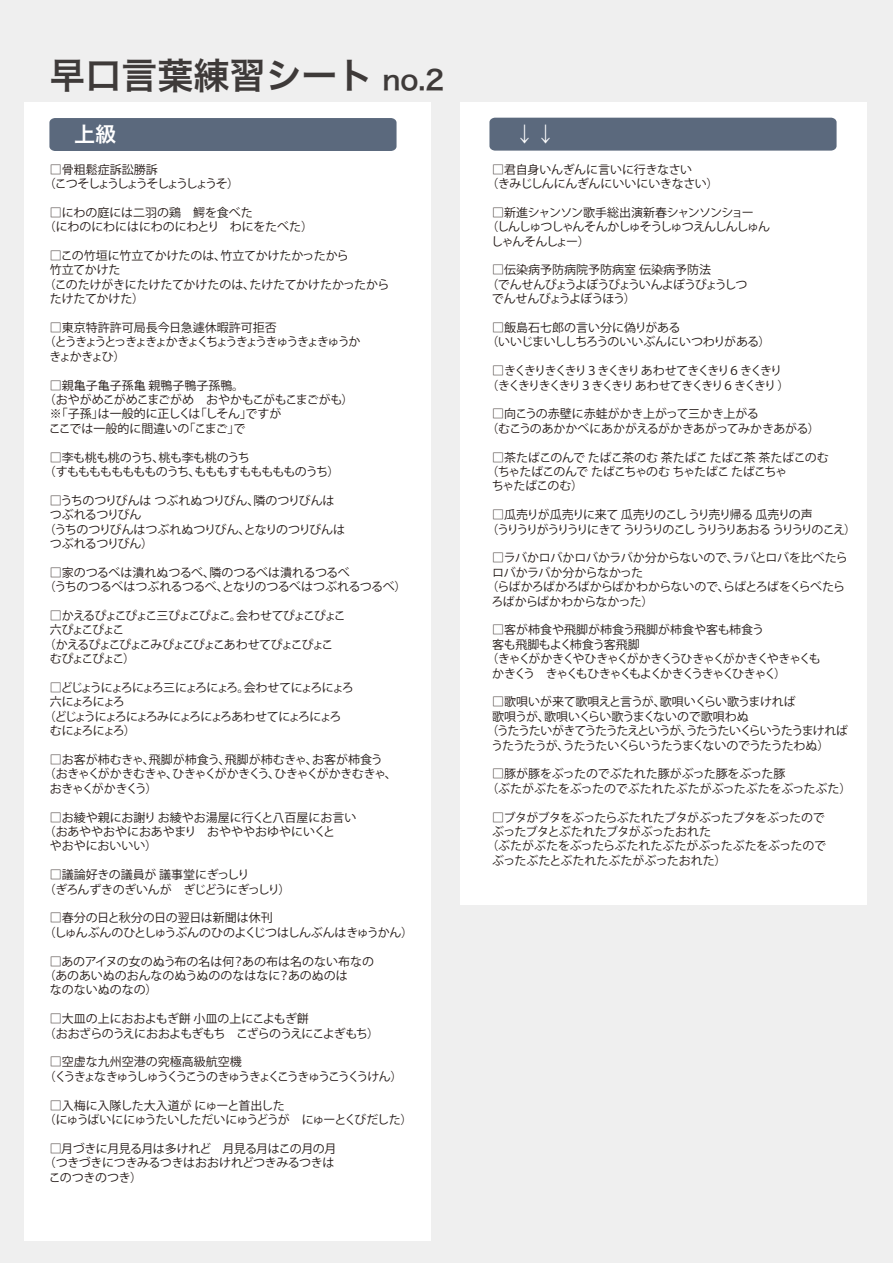
<style>
.page{position:relative;width:893px;height:1263px;background:#efefef}
.page>*{position:absolute;margin:0;border:0;box-sizing:border-box;transform-origin:0 0}
.t1{font:36px "Hiragino Kaku W6 90 msp RKSJ H";color:#3e3a39}
.t2{font:21px "Hiragino Kaku W6 90 msp RKSJ H";color:#fff}
.t3{font:12px/14.4px "Koz Go Pr 6 N";letter-spacing:-.04em;color:#221815}
.t4{font:12px/14.4px "Koz Go Pr 6 N";color:#221815}
.t5{font:12px/14.4px "Koz Go Pr 6 N";letter-spacing:-.02em;color:#221815}
.t6{font:12px/14.4px "Koz Go Pr 6 N";letter-spacing:-.13em;color:#221815;text-align:center}
.t7{font:12px/14.4px "Koz Go Pr 6 N";letter-spacing:-.08em;color:#221815}
.t8{font:12px/14.4px "Koz Go Pr 6 N";letter-spacing:-.11em;color:#221815}
.t9{font:12px "Koz Go Pr 6 N";letter-spacing:-.15em;color:#221815}
.t10{font:12px "Koz Go Pr 6 N";letter-spacing:-.14em;color:#221815}
.t11{font:12px "Koz Go Pr 6 N";letter-spacing:-.09em;color:#221815}
.t12{font:12px/14.4px "Koz Go Pr 6 N";letter-spacing:-.065em;color:#221815}
.t13{font:12px "Koz Go Pr 6 N";letter-spacing:-.01em;color:#221815}
.t14{font:12px/14.4px "Koz Go Pr 6 N";letter-spacing:-.015em;color:#221815}
.t15{font:12px "Koz Go Pr 6 N";letter-spacing:-.07em;color:#221815}
.t16{font:12px "Koz Go Pr 6 N";letter-spacing:-.115em;color:#221815}
.t17{font:12px "Koz Go Pr 6 N";letter-spacing:-.085em;color:#221815}
.t18{font:12px "Koz Go Pr 6 N";letter-spacing:-.17em;color:#221815}
.t19{font:12px/14.4px "Koz Go Pr 6 N";letter-spacing:-.12em;color:#221815}
.t20{font:12px "Koz Go Pr 6 N";letter-spacing:-.095em;color:#221815}
.t21{font:12px "Koz Go Pr 6 N";letter-spacing:-.005em;color:#221815}
.s1{font-size:27px}
</style>
<div class="page">
<div style="left:24px;top:103px;width:407px;height:1138px;background:#fff"></div>
<div style="left:460px;top:103px;width:406px;height:802px;background:#fff"></div>
<div style="left:49px;top:118px;width:348px;height:33px;background:#5b697d"></div>
<div style="left:489px;top:118px;width:348px;height:33px;background:#5b697d"></div>
<h1 class="t1" style="left:49px;top:57px;width:396px">早口言葉練習シート <span class="s1">no.2</span></h1>
<h2 class="t2" style="left:74px;top:123px;width:44px">上級</h2>
<h2 class="t2" style="left:514px;top:123px;width:43px">↓↓</h2>
<p class="t3" style="left:486px;top:162px;width:233px;text-indent:6px">□君自身いんぎんに言いに行きなさい<br>（きみじしんにんぎんにいいにいきなさい）</p>
<p class="t3" style="left:492px;top:205px;width:263px">□新進シャンソン歌手総出演新春シャンソンショー</p>
<p class="t20" style="left:486px;top:220px;width:285px">（しんしゅつしゃんそんかしゅそうしゅつえんしんしゅん</p>
<p class="t8" style="left:491px;top:234px;width:100px">しゃんそんしょー）</p>
<p class="t4" style="left:492px;top:263px;width:220px">□伝染病予防病院予防病室 伝染病予防法</p>
<p class="t11" style="left:486px;top:278px;width:262px">（でんせんびょうよぼうびょういんよぼうびょうしつ</p>
<p class="t11" style="left:492px;top:292px;width:146px">でんせんびょうよぼうほう）</p>
<p class="t14" style="left:486px;top:321px;width:285px;text-indent:6px">□飯島石七郎の言い分に偽りがある<br>（いいじまいししちろうのいいぶんにいつわりがある）</p>
<p class="t6" style="left:486px;top:364px;width:304px">□きくきりきくきり３きくきり あわせてきくきり６きくきり（きくきりきくきり３きくきり あわせてきくきり６きくきり ）</p>
<p class="t5" style="left:486px;top:407px;width:335px;text-indent:6px">□向こうの赤壁に赤蛙がかき上がって三かき上がる<br>（むこうのあかかべにあかがえるがかきあがってみかきあがる）</p>
<p class="t13" style="left:492px;top:450px;width:338px">□茶たばこのんで たばこ茶のむ 茶たばこ たばこ茶 茶たばこのむ</p>
<p class="t15" style="left:486px;top:465px;width:302px">（ちゃたばこのんで たばこちゃのむ ちゃたばこ たばこちゃ</p>
<p class="t15" style="left:492px;top:479px;width:93px">ちゃたばこのむ）</p>
<p class="t8" style="left:486px;top:508px;width:371px;text-indent:6px">□瓜売りが瓜売りに来て 瓜売りのこし うり売り帰る 瓜売りの声<br>（うりうりがうりうりにきて うりうりのこし うりうりあおる うりうりのこえ）</p>
<p class="t5" style="left:492px;top:551px;width:357px">□ラバかロバかロバかラバか分からないので、ラバとロバを比べたら</p>
<p class="t3" style="left:492px;top:565px;width:153px">ロバかラバか分からなかった</p>
<p class="t3" style="left:486px;top:580px;width:360px">（らばかろばかろばからばかわからないので、らばとろばをくらべたら</p>
<p class="t3" style="left:491px;top:594px;width:164px">ろばからばかわからなかった）</p>
<p class="t4" style="left:492px;top:623px;width:273px">□客が柿食や飛脚が柿食う飛脚が柿食や客も柿食う</p>
<p class="t3" style="left:492px;top:637px;width:149px">客も飛脚もよく柿食う客飛脚</p>
<p class="t6" style="left:486px;top:652px;width:336px">（きゃくがかきくやひきゃくがかきくうひきゃくがかきくやきゃくも</p>
<p class="t6" style="left:492px;top:666px;width:295px">かきくう　きゃくもひきゃくもよくかきくうきゃくひきゃく）</p>
<p class="t3" style="left:492px;top:695px;width:305px">□歌唄いが来て歌唄えと言うが、歌唄いくらい歌うまければ</p>
<p class="t5" style="left:492px;top:709px;width:258px">歌唄うが、歌唄いくらい歌うまくないので歌唄わぬ</p>
<p class="t16" style="left:486px;top:724px;width:363px">（うたうたいがきてうたうたえというが、うたうたいくらいうたうまければ</p>
<p class="t11" style="left:491px;top:738px;width:340px">うたうたうが、うたうたいくらいうたうまくないのでうたうたわぬ）</p>
<p class="t4" style="left:486px;top:767px;width:366px;text-indent:6px">□豚が豚をぶったのでぶたれた豚がぶった豚をぶった豚<br>（ぶたがぶたをぶったのでぶたれたぶたがぶったぶたをぶったぶた）</p>
<p class="t3" style="left:492px;top:810px;width:334px">□ブタがブタをぶったらぶたれたブタがぶったブタをぶったので</p>
<p class="t3" style="left:492px;top:825px;width:220px">ぶったブタとぶたれたブタがぶったおれた</p>
<p class="t4" style="left:486px;top:839px;width:341px">（ぶたがぶたをぶったらぶたれたぶたがぶったぶたをぶったので</p>
<p class="t4" style="left:492px;top:853px;width:236px">ぶったぶたとぶたれたぶたがぶったおれた）</p>
<p class="t19" style="left:44px;top:162px;width:197px;text-indent:6px">□骨粗鬆症訴訟勝訴<br>（こつそしょうしょうそしょうしょうそ）</p>
<p class="t4" style="left:44px;top:205px;width:271px;text-indent:6px">□にわの庭には二羽の鶏　鰐を食べた<br>（にわのにわにはにわのにわとり　わにをたべた）</p>
<p class="t21" style="left:50px;top:249px;width:301px">□この竹垣に竹立てかけたのは、竹立てかけたかったから</p>
<p class="t3" style="left:50px;top:263px;width:72px">竹立てかけた</p>
<p class="t5" style="left:44px;top:277px;width:347px">（このたけがきにたけたてかけたのは、たけたてかけたかったから</p>
<p class="t5" style="left:50px;top:292px;width:96px">たけたてかけた）</p>
<p class="t4" style="left:50px;top:321px;width:229px">□東京特許許可局長今日急遽休暇許可拒否</p>
<p class="t18" style="left:44px;top:335px;width:318px">（とうきょうとっきょきょかきょくちょうきょうきゅうきょきゅうか</p>
<p class="t3" style="left:49px;top:349px;width:78px">きょかきょひ）</p>
<p class="t4" style="left:50px;top:378px;width:196px">□親亀子亀子孫亀 親鴨子鴨子孫鴨。</p>
<p class="t3" style="left:44px;top:393px;width:311px">（おやがめこがめこまごがめ　おやかもこがもこまごがも）</p>
<p class="t13" style="left:50px;top:407px;width:233px">※「子孫」は一般的に正しくは「しそん」ですが</p>
<p class="t4" style="left:49px;top:421px;width:198px">ここでは一般的に間違いの「こまご」で</p>
<p class="t7" style="left:44px;top:450px;width:297px;text-indent:6px">□李も桃も桃のうち、桃も李も桃のうち<br>（すもももももももものうち、もももすももももものうち）</p>
<p class="t5" style="left:50px;top:493px;width:286px">□うちのつりびんは つぶれぬつりびん、隣のつりびんは</p>
<p class="t3" style="left:50px;top:508px;width:93px">つぶれるつりびん</p>
<p class="t5" style="left:44px;top:522px;width:303px">（うちのつりびんはつぶれぬつりびん、となりのつりびんは</p>
<p class="t3" style="left:50px;top:537px;width:105px">つぶれるつりびん）</p>
<p class="t3" style="left:44px;top:565px;width:364px;text-indent:6px">□家のつるべは潰れぬつるべ、隣のつるべは潰れるつるべ<br>（うちのつるべはつぶれるつるべ、となりのつるべはつぶれるつるべ）</p>
<p class="t10" style="left:50px;top:609px;width:298px">□かえるぴょこぴょこ三ぴょこぴょこ。会わせてぴょこぴょこ</p>
<p class="t10" style="left:50px;top:623px;width:76px">六ぴょこぴょこ</p>
<p class="t10" style="left:44px;top:638px;width:291px">（かえるぴょこぴょこみぴょこぴょこあわせてぴょこぴょこ</p>
<p class="t10" style="left:50px;top:652px;width:87px">むぴょこぴょこ）</p>
<p class="t9" style="left:50px;top:681px;width:306px">□どじょうにょろにょろ三にょろにょろ。会わせてにょろにょろ</p>
<p class="t9" style="left:50px;top:695px;width:77px">六にょろにょろ</p>
<p class="t9" style="left:44px;top:710px;width:299px">（どじょうにょろにょろみにょろにょろあわせてにょろにょろ</p>
<p class="t9" style="left:50px;top:724px;width:88px">むにょろにょろ）</p>
<p class="t4" style="left:50px;top:753px;width:335px">□お客が柿むきゃ、飛脚が柿食う、飛脚が柿むきゃ、お客が柿食う</p>
<p class="t17" style="left:44px;top:767px;width:355px">（おきゃくがかきむきゃ、ひきゃくがかきくう、ひきゃくがかきむきゃ、</p>
<p class="t6" style="left:50px;top:781px;width:109px">おきゃくがかきくう）</p>
<p class="t4" style="left:50px;top:810px;width:308px">□お綾や親にお謝り お綾やお湯屋に行くと八百屋にお言い</p>
<p class="t4" style="left:44px;top:825px;width:293px">（おあややおやにおあやまり　おやややおゆやにいくと</p>
<p class="t4" style="left:50px;top:839px;width:109px">やおやにおいいい）</p>
<p class="t3" style="left:44px;top:868px;width:248px;text-indent:6px">□議論好きの議員が 議事堂にぎっしり<br>（ぎろんずきのぎいんが　ぎじどうにぎっしり）</p>
<p class="t5" style="left:44px;top:911px;width:371px;text-indent:6px">□春分の日と秋分の日の翌日は新聞は休刊<br>（しゅんぶんのひとしゅうぶんのひのよくじつはしんぶんはきゅうかん）</p>
<p class="t4" style="left:50px;top:954px;width:326px">□あのアイヌの女のぬう布の名は何？あの布は名のない布なの</p>
<p class="t4" style="left:44px;top:969px;width:305px">（あのあいぬのおんなのぬうぬののなはなに？あのぬのは</p>
<p class="t4" style="left:50px;top:983px;width:109px">なのないぬのなの）</p>
<p class="t12" style="left:44px;top:1012px;width:337px;text-indent:6px">□大皿の上におおよもぎ餅 小皿の上にこよもぎ餅<br>（おおざらのうえにおおよもぎもち　こざらのうえにこよぎもち）</p>
<p class="t6" style="left:44px;top:1055px;width:360px;text-align:left;text-indent:6px">□空虚な九州空港の究極高級航空機<br>（くうきょなきゅうしゅうくうこうのきゅうきょくこうきゅうこうくうけん）</p>
<p class="t7" style="left:44px;top:1098px;width:370px;text-indent:6px">□入梅に入隊した大入道が にゅーと首出した<br>（にゅうばいににゅうたいしただいにゅうどうが　にゅーとくびだした）</p>
<p class="t3" style="left:50px;top:1141px;width:288px">□月づきに月見る月は多けれど　月見る月はこの月の月</p>
<p class="t3" style="left:44px;top:1156px;width:292px">（つきづきにつきみるつきはおおけれどつきみるつきは</p>
<p class="t5" style="left:49px;top:1170px;width:95px">このつきのつき）</p>
</div>
